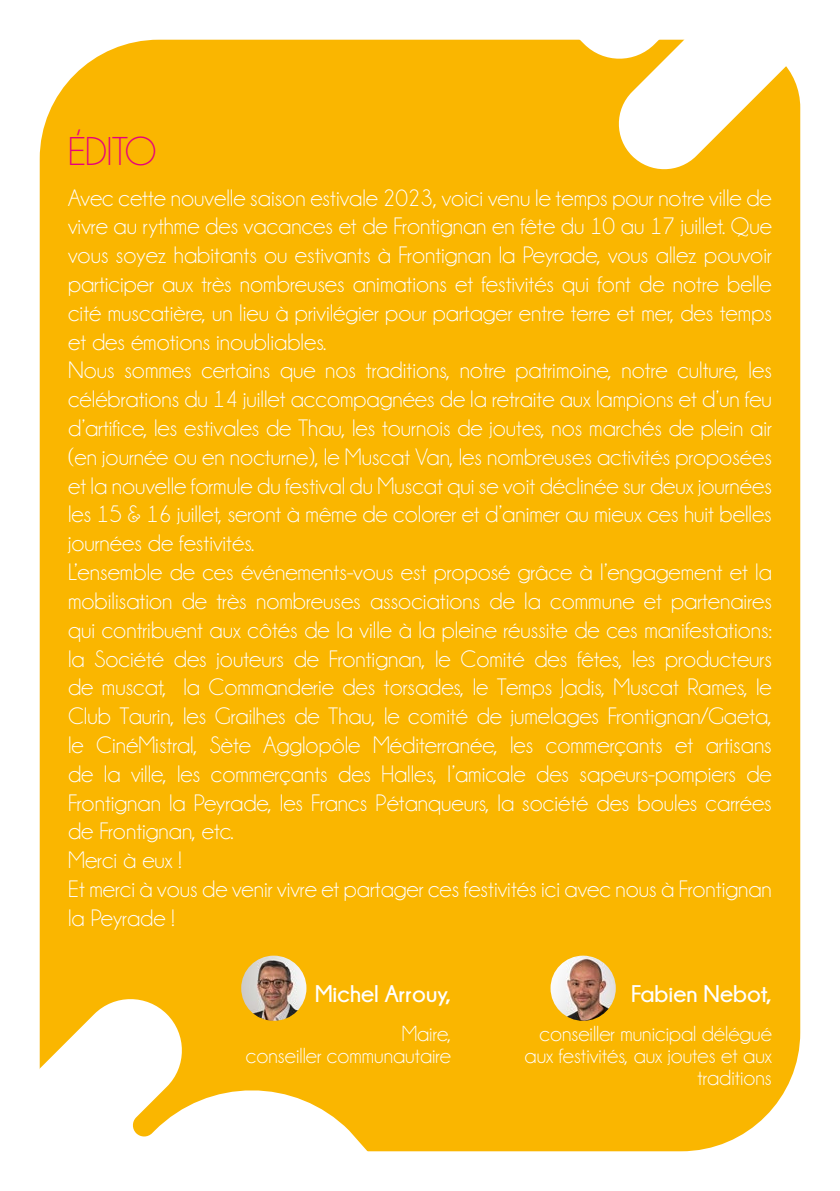
<style>
.page{position:relative;width:840px;height:1191px;background:#fff}
.page>*{position:absolute;margin:0;border:0;box-sizing:border-box;transform-origin:0 0}
.t1{font:100 34px "Dazzle Unicase";color:#e6007d}
.t2{font:24px/28.8px "Champagne&Limousines";color:#fff}
.t3{font:700 24px "Champagne&Limousines";color:#fff}
.t4{font:22px/22px "Champagne&Limousines";color:#fff;text-align:right}
</style>
<div class="page">
<div style="left:40px;top:40px;width:759px;height:1111px;background:#fab600"></div>
<svg style="left:39px;top:994px;width:388px;height:158px;fill:#fab600"></svg>
<svg style="left:556px;top:39px;width:245px;height:135px;fill:#fab600"></svg>
<img style="left:241px;top:955px;width:65px;height:65px;border-radius:33px">
<img style="left:550px;top:955px;width:65px;height:65px;border-radius:33px">
<h1 class="t1" style="left:68px;top:127px;width:89px">Édito</h1>
<p class="t2" style="left:68px;top:183px;width:705px">Avec cette nouvelle saison estivale 2023, voici venu le temps pour notre ville de vivre au rythme des vacances et de Frontignan en fête du 10 au 17 juillet. Que vous soyez habitants ou estivants à Frontignan la Peyrade, vous allez pouvoir participer aux très nombreuses animations et festivités qui font de notre belle cité muscatière, un lieu à privilégier pour partager entre terre et mer, des temps et des émotions inoubliables.<br>Nous sommes certains que nos traditions, notre patrimoine, notre culture, les célébrations du 14 juillet accompagnées de la retraite aux lampions et d’un feu d’artifice, les estivales de Thau, les tournois de joutes, nos marchés de plein air (en journée ou en nocturne), le Muscat Van, les nombreuses activités proposées et la nouvelle formule du festival du Muscat qui se voit déclinée sur deux journées les 15 &amp; 16 juillet, seront à même de colorer et d’animer au mieux ces huit belles journées de festivités.<br>L’ensemble de ces événements-vous est proposé grâce à l’engagement et la mobilisation de très nombreuses associations de la commune et partenaires qui contribuent aux côtés de la ville à la pleine réussite de ces manifestations: la Société des jouteurs de Frontignan, le Comité des fêtes, les producteurs de muscat, la Commanderie des torsades, le Temps Jadis, Muscat Rames, le Club Taurin, les Grailhes de Thau, le comité de jumelages Frontignan/Gaeta, le CinéMistral, Sète Agglopôle Méditerranée, les commerçants et artisans de la ville, les commerçants des Halles, l’amicale des sapeurs-pompiers de Frontignan la Peyrade, les Francs Pétanqueurs, la société des boules carrées de Frontignan, etc.<br>Merci à eux !<br>Et merci à vous de venir vivre et partager ces festivités ici avec nous à Frontignan la Peyrade !</p>
<p class="t3" style="left:315px;top:980px;width:137px">Michel Arrouy,</p>
<p class="t4" style="left:246px;top:1022px;width:206px">Maire,<br>conseiller communautaire</p>
<p class="t3" style="left:630px;top:980px;width:142px">Fabien Nebot,</p>
<p class="t4" style="left:524px;top:1022px;width:249px">conseiller municipal délégué aux festivités, aux joutes et aux traditions</p>
</div>
